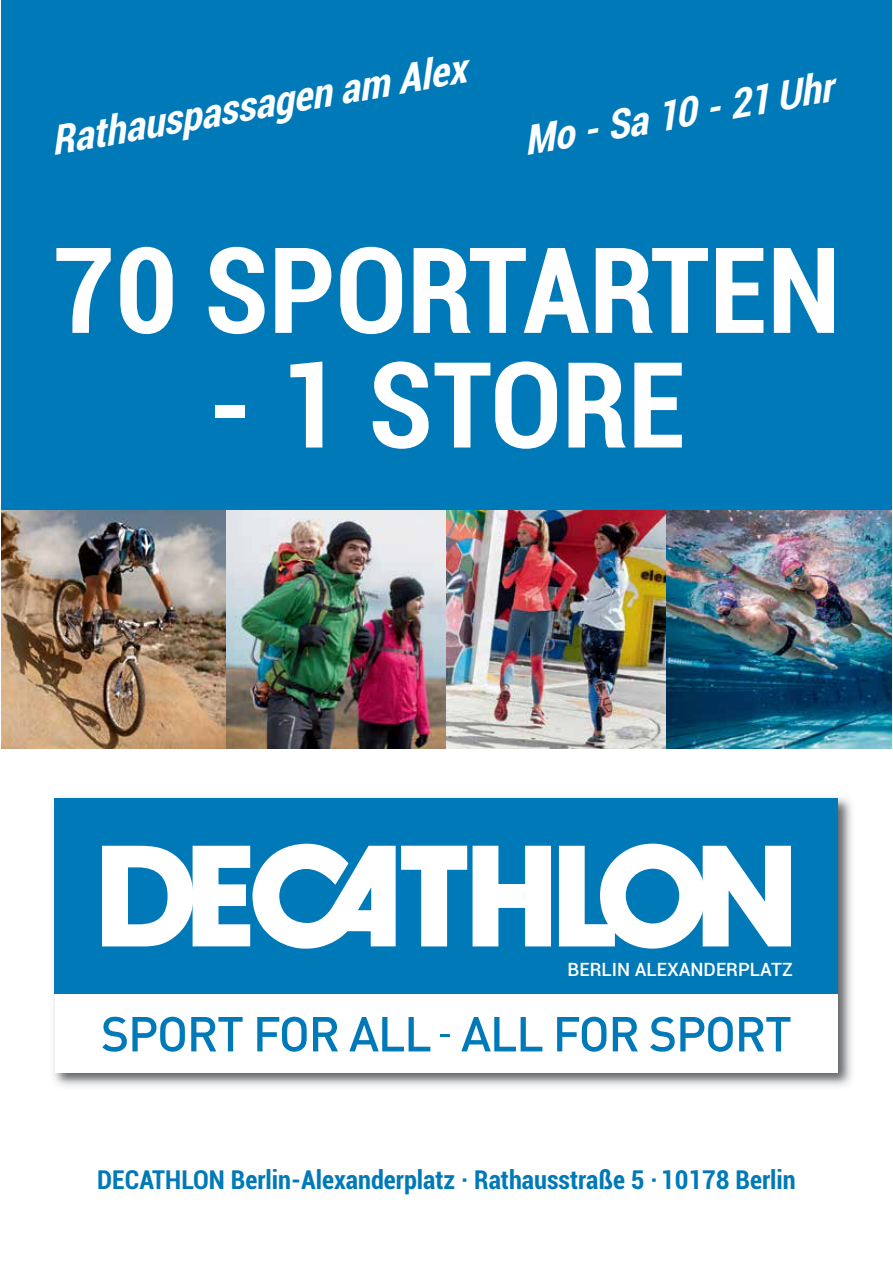
<style>
.page{position:relative;width:893px;height:1263px;background:#fff}
.page>*{position:absolute;margin:0;border:0;box-sizing:border-box;transform-origin:0 0}
.t1{font:700 condensed 119.25px "Roboto";color:#fff}
.t2{font:italic 700 condensed 40.8px "Roboto";color:#fff}
.t3{font:700 condensed 26.25px "Roboto";color:#0079b8}
.t4{font:500 18.6px "Roboto";color:#fff}
</style>
<div class="page">
<div style="left:1px;top:0;width:891px;height:709px;background:#0079b8"></div>
<img style="left:53px;top:797px;width:799px;height:290px">
<div style="left:55px;top:798px;width:783px;height:196px;background:#0079b8"></div>
<svg style="left:473px;top:846px;width:78px;height:100px"></svg>
<svg style="left:559px;top:844px;width:232px;height:104px"></svg>
<svg style="left:102px;top:843px;width:365px;height:106px"></svg>
<div style="left:55px;top:994px;width:783px;height:79px;background:#fff"></div>
<svg style="left:102px;top:1017px;width:83px;height:35px"></svg>
<svg style="left:191px;top:1017px;width:52px;height:34px"></svg>
<svg style="left:257px;top:1017px;width:50px;height:35px"></svg>
<svg style="left:313px;top:1017px;width:25px;height:34px"></svg>
<svg style="left:349px;top:1017px;width:81px;height:34px"></svg>
<svg style="left:461px;top:1017px;width:81px;height:34px"></svg>
<svg style="left:557px;top:1017px;width:49px;height:35px"></svg>
<svg style="left:613px;top:1017px;width:25px;height:34px"></svg>
<svg style="left:650px;top:1017px;width:83px;height:35px"></svg>
<svg style="left:739px;top:1017px;width:51px;height:34px"></svg>
<svg style="left:440px;top:1034px;width:9px;height:3px"></svg>
<img style="left:1px;top:511px;width:225px;height:238px">
<img style="left:226px;top:511px;width:220px;height:238px">
<img style="left:446px;top:511px;width:220px;height:238px">
<img style="left:666px;top:511px;width:226px;height:238px">
<h2 class="t2" style="left:47px;top:112px;width:422px;rotate:-10deg">Rathauspassagen am Alex</h2>
<h2 class="t2" style="left:520px;top:112px;width:314px;rotate:-10deg">Mo - Sa 10 - 21 Uhr</h2>
<h1 class="t1" style="left:53px;top:207px;width:789px">70 SPORTARTEN</h1>
<h1 class="t1" style="left:207px;top:321px;width:480px">- 1 STORE</h1>
<p class="t4" style="left:568px;top:956px;width:227px">BERLIN ALEXANDERPLATZ</p>
<p class="t3" style="left:97px;top:1161px;width:700px">DECATHLON Berlin-Alexanderplatz · Rathausstraße 5 · 10178 Berlin</p>
</div>
